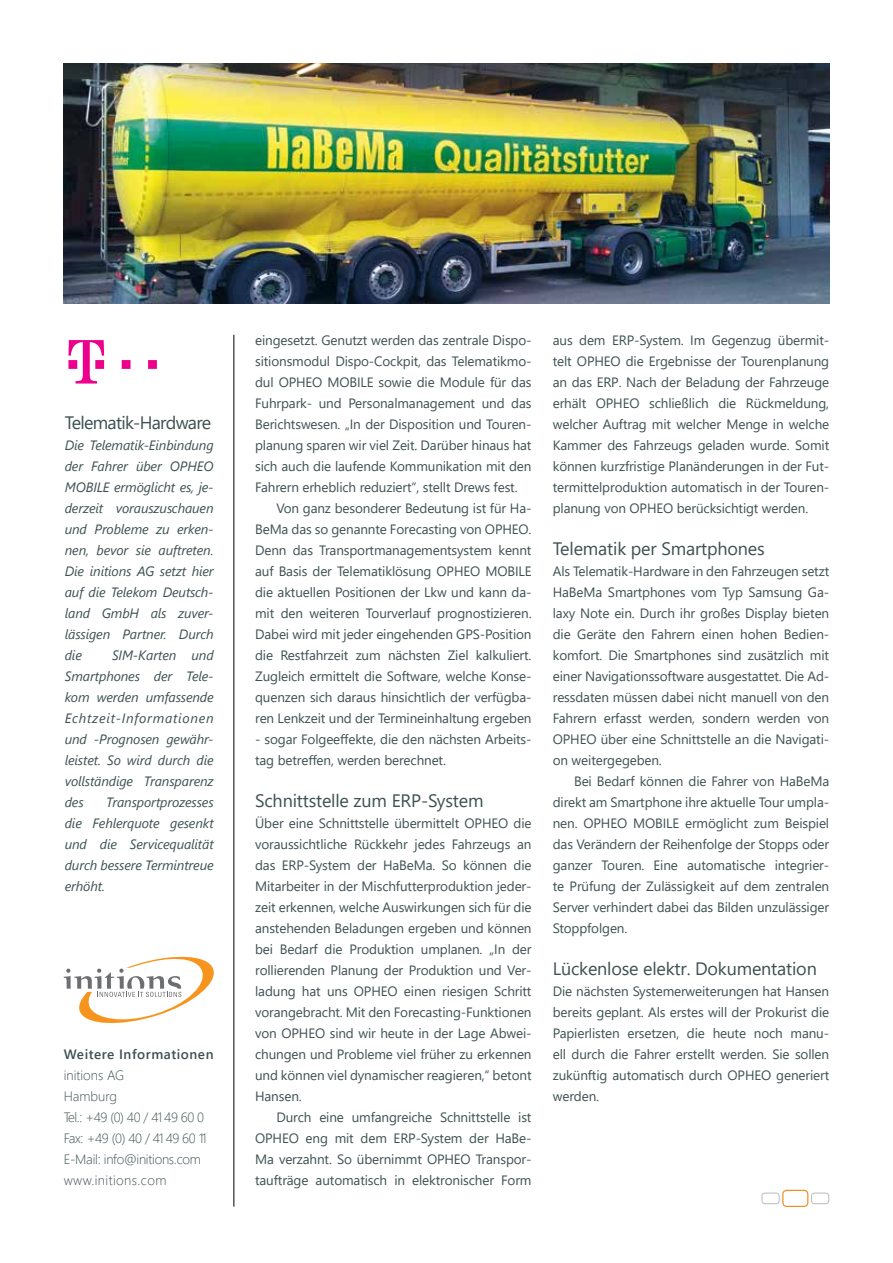
<style>
.page{position:relative;width:893px;height:1263px;background:#fff}
.page>*{position:absolute;margin:0;border:0;box-sizing:border-box;transform-origin:0 0}
.t1{font:18px "Segoe UI";letter-spacing:-.01em;color:#3e5052}
.t2{font:18px "Segoe UI";letter-spacing:-.04em;color:#3e5052}
.t3{font:13.5px/21px "Segoe UI";letter-spacing:-.01em;color:#3e5052;text-align:justify}
.t4{font:italic 13.5px/21px "Segoe UI";letter-spacing:-.01em;color:#3e5052;text-align:justify}
.t5{font:300 13.5px/21px "Segoe UI";letter-spacing:-.02em;color:#3e5052}
.t6{font:600 13.5px "Segoe UI";letter-spacing:.04em;color:#3e5052}
</style>
<div class="page">
<img style="left:64px;top:64px;width:765px;height:239px">
<hr style="left:233px;top:335px;width:1px;height:871px;background:#000">
<svg style="left:64px;top:956px;width:150px;height:68px"></svg>
<div style="left:782px;top:1190px;width:26px;height:17px;border:1px solid #f68b1f;border-radius:4px"></div>
<div style="left:761px;top:1192px;width:19px;height:12px;border:1px solid #bcbec0;border-radius:3px"></div>
<div style="left:811px;top:1192px;width:18px;height:12px;border:1px solid #bcbec0;border-radius:3px"></div>
<svg style="left:68px;top:340px;width:89px;height:43px"></svg>
<h1 class="t2" style="left:65px;top:406px;width:148px">Telematik-Hardware</h1>
<p class="t4" style="left:65px;top:433px;width:150px">Die Telematik-Einbindung der Fahrer über OPHEO MOBILE ermöglicht es, je&shy;derzeit vorauszuschauen und Probleme zu erken&shy;nen, bevor sie auftreten.<br>Die initions AG setzt hier auf die Telekom Deutsch&shy;land GmbH als zuver&shy;lässigen Partner. Durch die</p>
<p class="t4" style="left:65px;top:643px;width:150px;text-indent:47px">SIM-Karten und Smartphones der Tele&shy;kom werden umfassende Echtzeit-Informationen und -Prognosen gewähr&shy;leistet. So wird durch die vollständige Transparenz des</p>
<p class="t4" style="left:65px;top:790px;width:150px;text-indent:41px">Transportprozesses die Fehlerquote gesenkt und die Servicequalität durch bessere Termintreue erhöht.</p>
<p class="t6" style="left:64px;top:1042px;width:151px">Weitere Informationen</p>
<p class="t5" style="left:64px;top:1063px;width:144px">initions AG<br>Hamburg<br>Tel.: +49 (0) 40 / 41 49 60 0<br>Fax: +49 (0) 40 / 41 49 60 11<br>E-Mail: info@initions.com www.initions.com</p>
<p class="t3" style="left:255px;top:329px;width:278px">eingesetzt. Genutzt werden das zentrale Dispo&shy;sitionsmodul Dispo-Cockpit, das Telematikmo&shy;dul OPHEO MOBILE sowie die Module für das Fuhrpark- und Personalmanagement und das Berichtswesen. „In der Disposition und Touren&shy;planung sparen wir viel Zeit. Darüber hinaus hat sich auch die laufende Kommunikation mit den Fahrern erheblich reduziert“, stellt Drews fest.</p>
<p class="t3" style="left:255px;top:497px;width:278px;text-indent:21px">Von ganz besonderer Bedeutung ist für Ha-BeMa das so genannte Forecasting von OPHEO.<br>Denn das Transportmanagementsystem kennt auf Basis der Telematiklösung OPHEO MOBILE die aktuellen Positionen der Lkw und kann da&shy;mit den weiteren Tourverlauf prognostizieren.<br>Dabei wird mit jeder eingehenden GPS-Position die Restfahrzeit zum nächsten Ziel kalkuliert.<br>Zugleich ermittelt die Software, welche Konse&shy;quenzen sich daraus hinsichtlich der verfügba&shy;ren Lenkzeit und der Termineinhaltung ergeben</p>
<p class="t3" style="left:255px;top:728px;width:278px">- sogar Folgeeffekte, die den nächsten Arbeits&shy;tag betreffen, werden berechnet.</p>
<h1 class="t1" style="left:255px;top:784px;width:230px">Schnittstelle zum ERP-System</h1>
<p class="t3" style="left:255px;top:812px;width:278px">Über eine Schnittstelle übermittelt OPHEO die voraussichtliche Rückkehr jedes Fahrzeugs an das ERP-System der HaBeMa. So können die Mitarbeiter in der Mischfutterproduktion jeder&shy;zeit erkennen, welche Auswirkungen sich für die anstehenden Beladungen ergeben und können bei Bedarf die Produktion umplanen. „In der rollierenden Planung der Produktion und Ver&shy;ladung hat uns OPHEO einen riesigen Schritt vorangebracht. Mit den Forecasting-Funktionen von OPHEO sind wir heute in der Lage Abwei&shy;chungen und Probleme viel früher zu erkennen und können viel dynamischer reagieren,“ betont Hansen.</p>
<p class="t3" style="left:255px;top:1106px;width:278px;text-indent:21px">Durch eine umfangreiche Schnittstelle ist OPHEO eng mit dem ERP-System der HaBe-Ma verzahnt. So übernimmt OPHEO Transpor&shy;taufträge automatisch in elektronischer Form</p>
<p class="t3" style="left:553px;top:329px;width:278px">aus dem ERP-System. Im Gegenzug übermit&shy;telt OPHEO die Ergebnisse der Tourenplanung an das ERP. Nach der Beladung der Fahrzeuge erhält OPHEO schließlich die Rückmeldung, welcher Auftrag mit welcher Menge in welche Kammer des Fahrzeugs geladen wurde. Somit können kurzfristige Planänderungen in der Fut&shy;termittelproduktion automatisch in der Touren&shy;planung von OPHEO berücksichtigt werden.</p>
<h1 class="t1" style="left:553px;top:532px;width:213px">Telematik per Smartphones</h1>
<p class="t3" style="left:553px;top:560px;width:278px">Als Telematik-Hardware in den Fahrzeugen setzt HaBeMa Smartphones vom Typ Samsung Ga&shy;laxy Note ein. Durch ihr großes Display bieten die Geräte den Fahrern einen hohen Bedien&shy;komfort. Die Smartphones sind zusätzlich mit einer Navigationssoftware ausgestattet. Die Ad&shy;ressdaten müssen dabei nicht manuell von den Fahrern erfasst werden, sondern werden von OPHEO über eine Schnittstelle an die Navigati&shy;on weitergegeben.</p>
<p class="t3" style="left:553px;top:770px;width:278px;text-indent:21px">Bei Bedarf können die Fahrer von HaBeMa direkt am Smartphone ihre aktuelle Tour umpla&shy;nen. OPHEO MOBILE ermöglicht zum Beispiel das Verändern der Reihenfolge der Stopps oder ganzer Touren. Eine automatische integrier&shy;te Prüfung der Zulässigkeit auf dem zentralen Server verhindert dabei das Bilden unzulässiger Stoppfolgen.</p>
<h1 class="t1" style="left:553px;top:952px;width:266px">Lückenlose elektr. Dokumentation</h1>
<p class="t3" style="left:553px;top:980px;width:278px">Die nächsten Systemerweiterungen hat Hansen bereits geplant. Als erstes will der Prokurist die Papierlisten ersetzen, die heute noch manu&shy;ell durch die Fahrer erstellt werden. Sie sollen zukünftig automatisch durch OPHEO generiert werden.</p>
</div>
